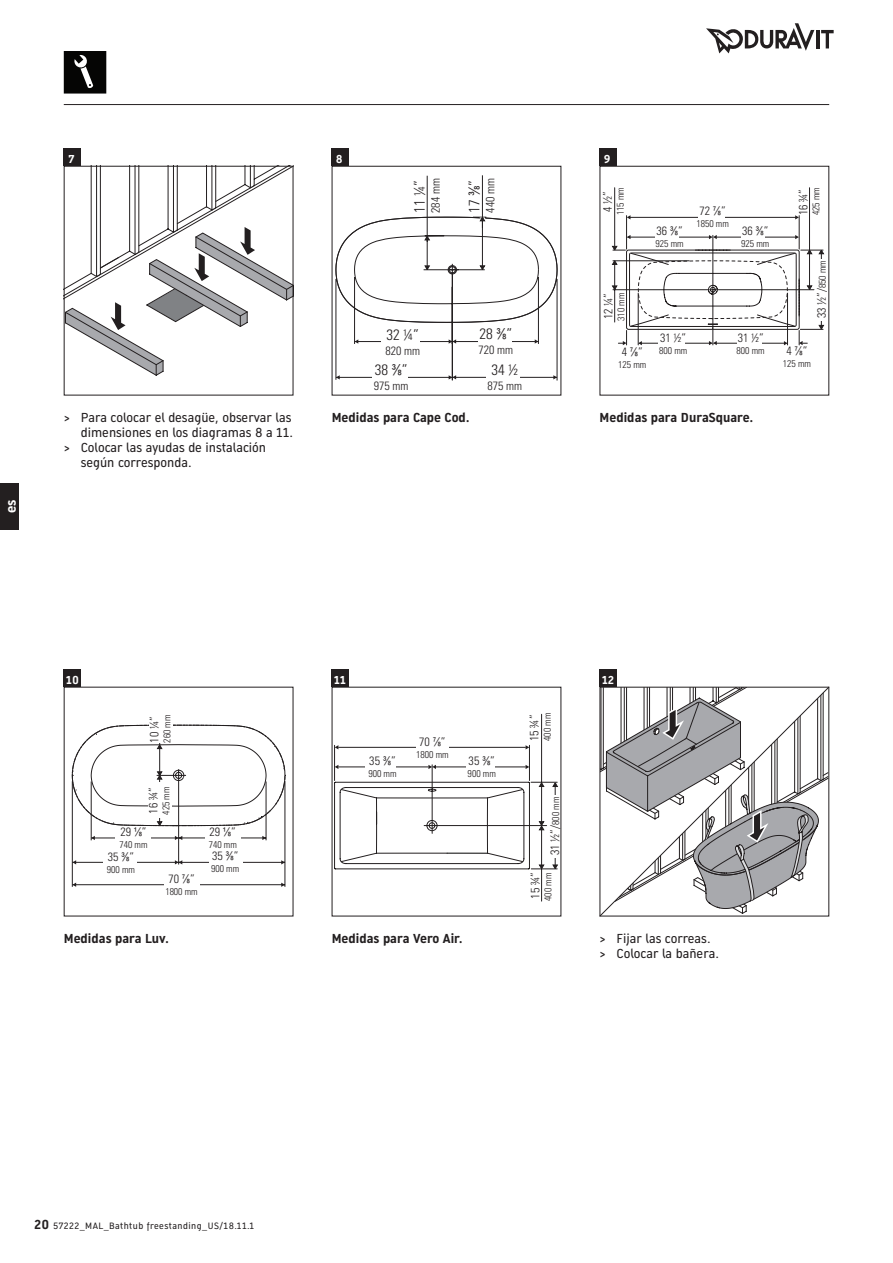
<style>
.page{position:relative;width:893px;height:1263px;background:#fff}
.page>*{position:absolute;margin:0;border:0;box-sizing:border-box;transform-origin:0 0}
.t1{font:300 condensed 15px "Univers";color:#231f20}
.t2{font:700 13.5px "Dura Sans 2014 c";color:#fff}
.t3{font:12.75px/15px "Dura Sans 2014 c";color:#231f20}
.t4{font:700 12.75px "Dura Sans 2014 c";color:#231f20}
.t5{font:300 condensed 12.15px "Univers";color:#231f20}
.t6{font:300 condensed 12px "Univers";color:#231f20}
.t7{font:700 11.25px "Dura Sans 2014 c";color:#fff}
.t8{font:300 condensed 9.75px "Univers";color:#231f20}
.t9{font:9px "Dura Sans 2014 c";letter-spacing:.05em;color:#231f20}
.s1{font-family:"Arial Narrow";font-weight:400;font-stretch:normal}
.s2{font-size:9.75px}
.s3{font-weight:700;font-size:12.75px}
</style>
<div class="page">
<svg style="left:66px;top:168px;width:225px;height:208px"></svg>
<hr style="left:482px;top:175px;width:1px;height:53px;background:#231f20">
<hr style="left:427px;top:176px;width:1px;height:66px;background:#231f20">
<svg style="left:335px;top:217px;width:223px;height:164px"></svg>
<div style="left:478px;top:334px;width:33px;height:15px;background:#fff"></div>
<div style="left:372px;top:370px;width:36px;height:15px;background:#fff"></div>
<div style="left:487px;top:370px;width:33px;height:15px;background:#fff"></div>
<hr style="left:713px;top:235px;width:1px;height:51px;background:#231f20">
<hr style="left:630px;top:237px;width:79px;height:1px;background:#231f20">
<hr style="left:716px;top:237px;width:80px;height:1px;background:#231f20">
<hr style="left:799px;top:216px;width:1px;height:33px;background:#231f20">
<hr style="left:626px;top:216px;width:1px;height:33px;background:#231f20">
<hr style="left:630px;top:217px;width:166px;height:1px;background:#231f20">
<hr style="left:809px;top:188px;width:1px;height:98px;background:#231f20">
<hr style="left:614px;top:188px;width:1px;height:58px;background:#231f20">
<svg style="left:795px;top:235px;width:4px;height:4px"></svg>
<svg style="left:709px;top:235px;width:8px;height:4px"></svg>
<svg style="left:795px;top:215px;width:4px;height:4px"></svg>
<div style="left:741px;top:235px;width:24px;height:10px;background:#fff"></div>
<div style="left:656px;top:235px;width:23px;height:10px;background:#fff"></div>
<div style="left:699px;top:210px;width:26px;height:11px;background:#fff"></div>
<svg style="left:612px;top:246px;width:212px;height:99px"></svg>
<svg style="left:72px;top:724px;width:214px;height:163px"></svg>
<svg style="left:334px;top:714px;width:224px;height:187px"></svg>
<svg style="left:602px;top:689px;width:225px;height:225px"></svg>
<hr style="left:816px;top:30px;width:3px;height:18px;background:#231f20">
<svg style="left:821px;top:30px;width:13px;height:18px"></svg>
<svg style="left:706px;top:23px;width:108px;height:30px"></svg>
<hr style="left:64px;top:104px;width:765px;height:1px;background:#231f20">
<div style="left:0;top:483px;width:19px;height:47px;background:#231f20"></div>
<svg style="left:64px;top:51px;width:42px;height:43px"></svg>
<div style="left:600px;top:670px;width:17px;height:17px;background:#231f20"></div>
<div style="left:332px;top:670px;width:17px;height:17px;background:#231f20"></div>
<div style="left:64px;top:670px;width:17px;height:17px;background:#231f20"></div>
<div style="left:600px;top:149px;width:17px;height:17px;background:#231f20"></div>
<div style="left:332px;top:149px;width:17px;height:17px;background:#231f20"></div>
<div style="left:64px;top:149px;width:17px;height:17px;background:#231f20"></div>
<p class="t2" style="left:2px;top:513px;width:15px;rotate:-90deg">es</p>
<p class="t7" style="left:69px;top:151px;width:8px">7</p>
<p class="t7" style="left:336px;top:151px;width:8px">8</p>
<p class="t7" style="left:604px;top:151px;width:8px">9</p>
<p class="t1" style="left:411px;top:213px;width:34px;rotate:-90deg">11 ¼”</p>
<p class="t6" style="left:429px;top:213px;width:36px;rotate:-90deg">284 mm</p>
<p class="t1" style="left:465px;top:213px;width:34px;rotate:-90deg">17 <span class="s1">⅜</span>”</p>
<p class="t6" style="left:483px;top:213px;width:36px;rotate:-90deg">440 mm</p>
<p class="t6" style="left:600px;top:212px;width:22px;rotate:-90deg">4 ½”</p>
<p class="t8" style="left:615px;top:215px;width:30px;rotate:-90deg">115 mm</p>
<p class="t6" style="left:657px;top:224px;width:28px">36 <span class="s1">⅜</span>”</p>
<p class="t8" style="left:656px;top:238px;width:30px">925 mm</p>
<p class="t6" style="left:699px;top:204px;width:28px">72 <span class="s1">⅞</span>”</p>
<p class="t8" style="left:696px;top:218px;width:34px">1850 mm</p>
<p class="t6" style="left:742px;top:224px;width:28px">36 <span class="s1">⅜</span>”</p>
<p class="t8" style="left:741px;top:238px;width:30px">925 mm</p>
<p class="t1" style="left:387px;top:325px;width:34px">32 ¼”</p>
<p class="t6" style="left:386px;top:343px;width:36px">820 mm</p>
<p class="t1" style="left:375px;top:361px;width:34px">38 <span class="s1">⅜</span>”</p>
<p class="t6" style="left:374px;top:379px;width:36px">975 mm</p>
<p class="t1" style="left:479px;top:325px;width:34px">28 <span class="s1">⅜</span>”</p>
<p class="t6" style="left:479px;top:343px;width:36px">720 mm</p>
<p class="t1" style="left:491px;top:360px;width:28px">34 ½</p>
<p class="t6" style="left:487px;top:378px;width:36px">875 mm</p>
<p class="t6" style="left:601px;top:319px;width:27px;rotate:-90deg">12 ¼”</p>
<p class="t8" style="left:615px;top:321px;width:30px;rotate:-90deg">310 mm</p>
<p class="t6" style="left:660px;top:330px;width:27px">31 ½”</p>
<p class="t6" style="left:622px;top:345px;width:22px">4 <span class="s1">⅞</span>”</p>
<p class="t8" style="left:659px;top:344px;width:30px">800 mm</p>
<p class="t8" style="left:618px;top:359px;width:30px">125 mm</p>
<p class="t6" style="left:738px;top:330px;width:27px">31 ½”</p>
<p class="t8" style="left:737px;top:344px;width:30px">800 mm</p>
<p class="t3" style="left:64px;top:410px;width:229px">&gt; Para colocar el desagüe, observar las</p>
<p class="t3" style="left:81px;top:425px;width:214px">dimensiones en los diagramas 8 a 11.</p>
<p class="t3" style="left:64px;top:440px;width:204px">&gt; Colocar las ayudas de instalación</p>
<p class="t3" style="left:81px;top:455px;width:112px">según corresponda.</p>
<p class="t4" style="left:332px;top:409px;width:140px">Medidas para Cape Cod.</p>
<p class="t4" style="left:600px;top:409px;width:155px">Medidas para DuraSquare.</p>
<p class="t6" style="left:796px;top:215px;width:27px;rotate:-90deg">16 ¾”</p>
<p class="t8" style="left:810px;top:215px;width:30px;rotate:-90deg">425 mm</p>
<p class="t6" style="left:814px;top:318px;width:60px;rotate:-90deg">33 ½”/<span class="s2">850 mm</span></p>
<p class="t6" style="left:787px;top:344px;width:22px">4 <span class="s1">⅞</span>”</p>
<p class="t8" style="left:783px;top:358px;width:30px">125 mm</p>
<p class="t7" style="left:66px;top:672px;width:15px">10</p>
<p class="t7" style="left:334px;top:672px;width:14px">11</p>
<p class="t7" style="left:602px;top:672px;width:14px">12</p>
<p class="t6" style="left:147px;top:743px;width:27px;rotate:-90deg">10 ¼”</p>
<p class="t8" style="left:161px;top:743px;width:30px;rotate:-90deg">260 mm</p>
<p class="t5" style="left:369px;top:753px;width:28px">35 <span class="s1">⅜</span>”</p>
<p class="t8" style="left:368px;top:767px;width:30px">900 mm</p>
<p class="t5" style="left:419px;top:734px;width:28px">70 <span class="s1">⅞</span>”</p>
<p class="t8" style="left:416px;top:748px;width:34px">1800 mm</p>
<p class="t5" style="left:469px;top:753px;width:28px">35 <span class="s1">⅜</span>”</p>
<p class="t8" style="left:468px;top:767px;width:30px">900 mm</p>
<p class="t5" style="left:527px;top:741px;width:28px;rotate:-90deg">15 ¾”</p>
<p class="t8" style="left:541px;top:741px;width:30px;rotate:-90deg">400 mm</p>
<p class="t6" style="left:146px;top:813px;width:27px;rotate:-90deg">16 ¾”</p>
<p class="t8" style="left:160px;top:815px;width:30px;rotate:-90deg">425 mm</p>
<p class="t6" style="left:120px;top:824px;width:28px">29 <span class="s1">⅛</span>”</p>
<p class="t8" style="left:119px;top:838px;width:30px">740 mm</p>
<p class="t6" style="left:108px;top:849px;width:28px">35 <span class="s1">⅜</span>”</p>
<p class="t8" style="left:107px;top:863px;width:30px">900 mm</p>
<p class="t6" style="left:168px;top:871px;width:28px">70 <span class="s1">⅞</span>”</p>
<p class="t8" style="left:165px;top:885px;width:34px">1800 mm</p>
<p class="t6" style="left:210px;top:824px;width:28px">29 <span class="s1">⅛</span>”</p>
<p class="t8" style="left:209px;top:838px;width:30px">740 mm</p>
<p class="t6" style="left:212px;top:849px;width:28px">35 <span class="s1">⅜</span>”</p>
<p class="t8" style="left:211px;top:863px;width:30px">900 mm</p>
<p class="t5" style="left:547px;top:855px;width:60px;rotate:-90deg">31 ½”/<span class="s2">800 mm</span></p>
<p class="t5" style="left:528px;top:899px;width:28px;rotate:-90deg">15 ¾”</p>
<p class="t8" style="left:542px;top:901px;width:30px;rotate:-90deg">400 mm</p>
<p class="t4" style="left:64px;top:929px;width:106px">Medidas para Luv.</p>
<p class="t4" style="left:332px;top:929px;width:132px">Medidas para Vero Air.</p>
<p class="t3" style="left:600px;top:931px;width:121px">&gt; Fijar las correas. &gt; Colocar la bañera.</p>
<p class="t9" style="left:34px;top:1220px;width:222px"><span class="s3">20</span> 57222_MAL_Bathtub freestanding_US/18.11.1</p>
</div>
